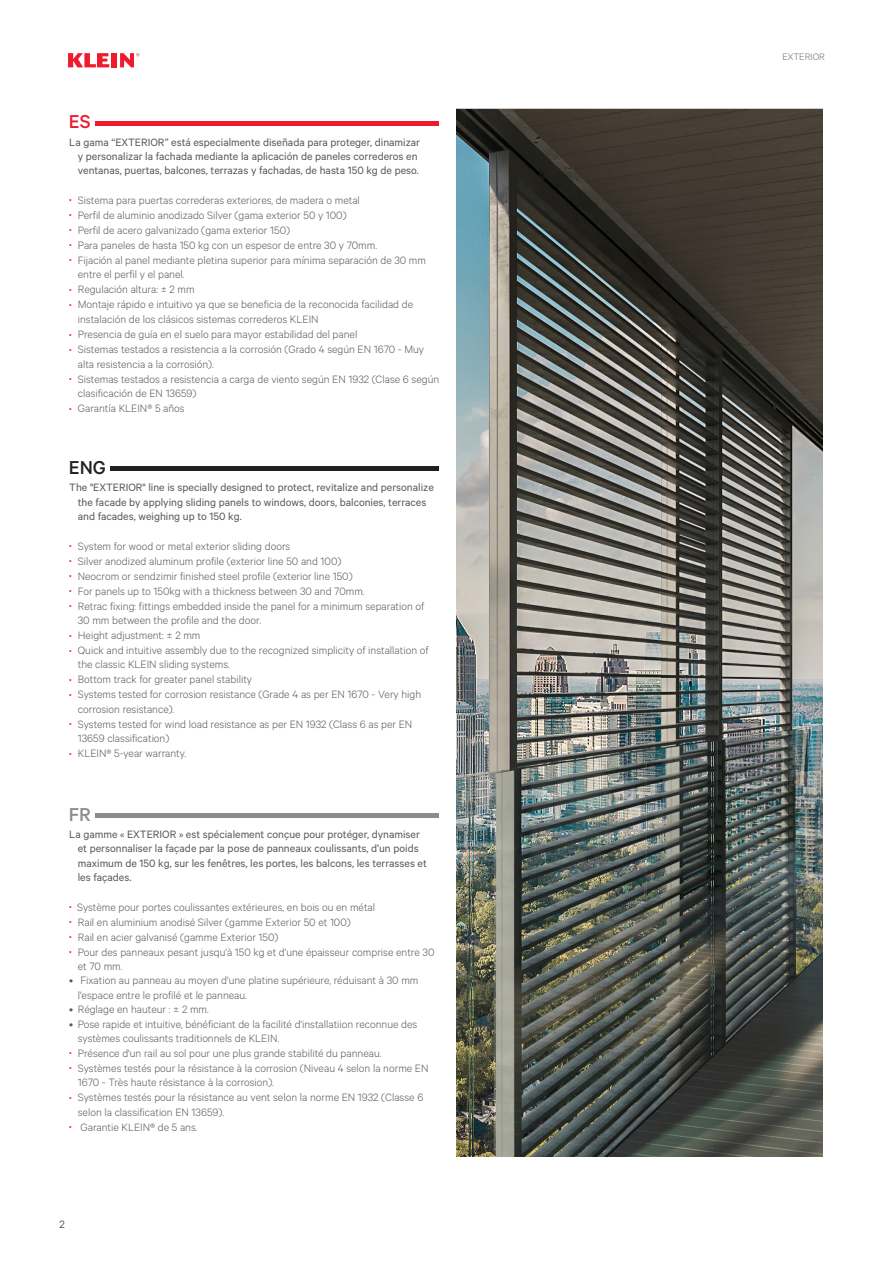
<style>
.page{position:relative;width:893px;height:1263px;background:#fff}
.page>*{position:absolute;margin:0;border:0;box-sizing:border-box;transform-origin:0 0}
.t1{font:500 21px "Calibre";color:#231f20}
.t2{font:500 21px "Calibre";color:#ee1b2c}
.t3{font:500 21px "Calibre";color:#8a8c8f}
.t4{font:300 12px/14.4px "Calibre";color:#57585a}
.t5{font:12px/14.4px "Calibre";color:#57585a}
.t6{font:300 12px "Calibre";color:#231f20}
.t7{font:300 10.5px "Calibre";color:#6c6d70}
.s1{font-size:7.5px;color:#ee1b2c}
</style>
<div class="page">
<svg style="left:68px;top:53px;width:41px;height:14px"></svg>
<div style="left:111px;top:53px;width:6px;height:14px;background:#ee1b2c"></div>
<svg style="left:120px;top:53px;width:19px;height:14px"></svg>
<img style="left:456px;top:109px;width:367px;height:1048px">
<hr style="left:96px;top:121px;width:343px;height:4px;background:#ee1b2c">
<hr style="left:111px;top:467px;width:328px;height:4px;background:#231f20">
<hr style="left:96px;top:813px;width:343px;height:4px;background:#8a8c8f">
<p class="t2" style="left:69px;top:110px;width:23px">ES</p>
<p class="t5" style="left:78px;top:134px;width:344px;text-indent:-9px">La gama “EXTERIOR” está especialmente diseñada para proteger, dinamizar y personalizar la fachada mediante la aplicación de paneles correderos en ventanas, puertas, balcones, terrazas y fachadas, de hasta 150 kg de peso.</p>
<p class="t4" style="left:69px;top:192px;width:292px"><span class="s1">•</span> Sistema para puertas correderas exteriores, de madera o metal</p>
<p class="t4" style="left:69px;top:207px;width:279px"><span class="s1">•</span> Perfil de aluminio anodizado Silver (gama exterior 50 y 100)</p>
<p class="t4" style="left:69px;top:222px;width:222px"><span class="s1">•</span> Perfil de acero galvanizado (gama exterior 150)</p>
<p class="t4" style="left:69px;top:237px;width:309px"><span class="s1">•</span> Para paneles de hasta 150 kg con un espesor de entre 30 y 70mm.</p>
<p class="t4" style="left:78px;top:252px;width:350px;text-indent:-9px"><span class="s1">•</span> Fijación al panel mediante pletina superior para mínima separación de 30 mm entre el perfil y el panel.</p>
<p class="t4" style="left:69px;top:282px;width:127px"><span class="s1">•</span> Regulación altura: ± 2 mm</p>
<p class="t4" style="left:78px;top:296px;width:337px;line-height:15px;text-indent:-9px"><span class="s1">•</span> Montaje rápido e intuitivo ya que se beneficia de la reconocida facilidad de instalación de los clásicos sistemas correderos KLEIN</p>
<p class="t4" style="left:69px;top:327px;width:290px"><span class="s1">•</span> Presencia de guía en el suelo para mayor estabilidad del panel</p>
<p class="t4" style="left:78px;top:342px;width:348px;text-indent:-9px"><span class="s1">•</span> Sistemas testados a resistencia a la corrosión (Grado 4 según EN 1670 - Muy alta resistencia a la corrosión).</p>
<p class="t4" style="left:78px;top:371px;width:363px;text-indent:-9px"><span class="s1">•</span> Sistemas testados a resistencia a carga de viento según EN 1932 (Clase 6 según clasificación de EN 13659)</p>
<p class="t4" style="left:69px;top:401px;width:117px"><span class="s1">•</span> Garantía KLEIN® 5 años</p>
<p class="t1" style="left:69px;top:456px;width:39px">ENG</p>
<p class="t5" style="left:78px;top:480px;width:358px;text-indent:-9px">The "EXTERIOR" line is specially designed to protect, revitalize and personalize the facade by applying sliding panels to windows, doors, balconies, terraces and facades, weighing up to 150 kg.</p>
<p class="t4" style="left:69px;top:538px;width:223px"><span class="s1">•</span> System for wood or metal exterior sliding doors</p>
<p class="t4" style="left:69px;top:553px;width:274px"><span class="s1">•</span> Silver anodized aluminum profile (exterior line 50 and 100)</p>
<p class="t4" style="left:69px;top:568px;width:285px"><span class="s1">•</span> Neocrom or sendzimir finished steel profile (exterior line 150)</p>
<p class="t4" style="left:69px;top:583px;width:297px"><span class="s1">•</span> For panels up to 150kg with a thickness between 30 and 70mm.</p>
<p class="t4" style="left:78px;top:598px;width:348px;text-indent:-9px"><span class="s1">•</span> Retrac fixing: fittings embedded inside the panel for a minimum separation of<br>30 mm between the profile and the door.</p>
<p class="t4" style="left:69px;top:628px;width:133px"><span class="s1">•</span> Height adjustment: ± 2 mm</p>
<p class="t4" style="left:78px;top:643px;width:352px;text-indent:-9px"><span class="s1">•</span> Quick and intuitive assembly due to the recognized simplicity of installation of the classic KLEIN sliding systems.</p>
<p class="t4" style="left:69px;top:672px;width:184px"><span class="s1">•</span> Bottom track for greater panel stability</p>
<p class="t4" style="left:78px;top:687px;width:345px;text-indent:-9px"><span class="s1">•</span> Systems tested for corrosion resistance (Grade 4 as per EN 1670 - Very high corrosion resistance).</p>
<p class="t4" style="left:78px;top:716px;width:336px;text-indent:-9px"><span class="s1">•</span> Systems tested for wind load resistance as per EN 1932 (Class 6 as per EN<br>13659 classification)</p>
<p class="t4" style="left:69px;top:746px;width:118px"><span class="s1">•</span> KLEIN®️ 5-year warranty.</p>
<p class="t3" style="left:69px;top:802px;width:24px">FR</p>
<p class="t5" style="left:78px;top:826px;width:351px;text-indent:-9px">La gamme « EXTERIOR » est spécialement conçue pour protéger, dynamiser et personnaliser la façade par la pose de panneaux coulissants, d’un poids maximum de 150 kg, sur les fenêtres, les portes, les balcons, les terrasses et les façades.</p>
<p class="t4" style="left:69px;top:899px;width:307px"><span class="s1">•</span> Système pour portes coulissantes extérieures, en bois ou en métal</p>
<p class="t4" style="left:69px;top:914px;width:283px"><span class="s1">•</span> Rail en aluminium anodisé Silver (gamme Exterior 50 et 100)</p>
<p class="t4" style="left:69px;top:929px;width:211px"><span class="s1">•</span> Rail en acier galvanisé (gamme Exterior 150)</p>
<p class="t4" style="left:78px;top:944px;width:358px;text-indent:-9px"><span class="s1">•</span> Pour des panneaux pesant jusqu'à 150 kg et d'une épaisseur comprise entre 30 et 70 mm.</p>
<p class="t4" style="left:78px;top:973px;width:342px;text-indent:-9px">• Fixation au panneau au moyen d'une platine supérieure, réduisant à 30 mm l'espace entre le profilé et le panneau.</p>
<p class="t4" style="left:69px;top:1002px;width:141px">• Réglage en hauteur : ± 2 mm.</p>
<p class="t4" style="left:78px;top:1016px;width:341px;text-indent:-9px">• Pose rapide et intuitive, bénéficiant de la facilité d'installatiion reconnue des systèmes coulissants traditionnels de KLEIN.</p>
<p class="t4" style="left:69px;top:1045px;width:314px"><span class="s1">•</span> Présence d'un rail au sol pour une plus grande stabilité du panneau.</p>
<p class="t4" style="left:78px;top:1060px;width:352px;text-indent:-9px"><span class="s1">•</span> Systèmes testés pour la résistance à la corrosion (Niveau 4 selon la norme EN<br>1670 - Très haute résistance à la corrosion).</p>
<p class="t4" style="left:78px;top:1090px;width:347px;text-indent:-9px"><span class="s1">•</span> Systèmes testés pour la résistance au vent selon la norme EN 1932 (Classe 6 selon la classification EN 13659).</p>
<p class="t4" style="left:69px;top:1119px;width:130px"><span class="s1">•</span> Garantie KLEIN®️ de 5 ans.</p>
<p class="t6" style="left:60px;top:1217px;width:7px">2</p>
<p class="t7" style="left:782px;top:51px;width:44px">EXTERIOR</p>
</div>
